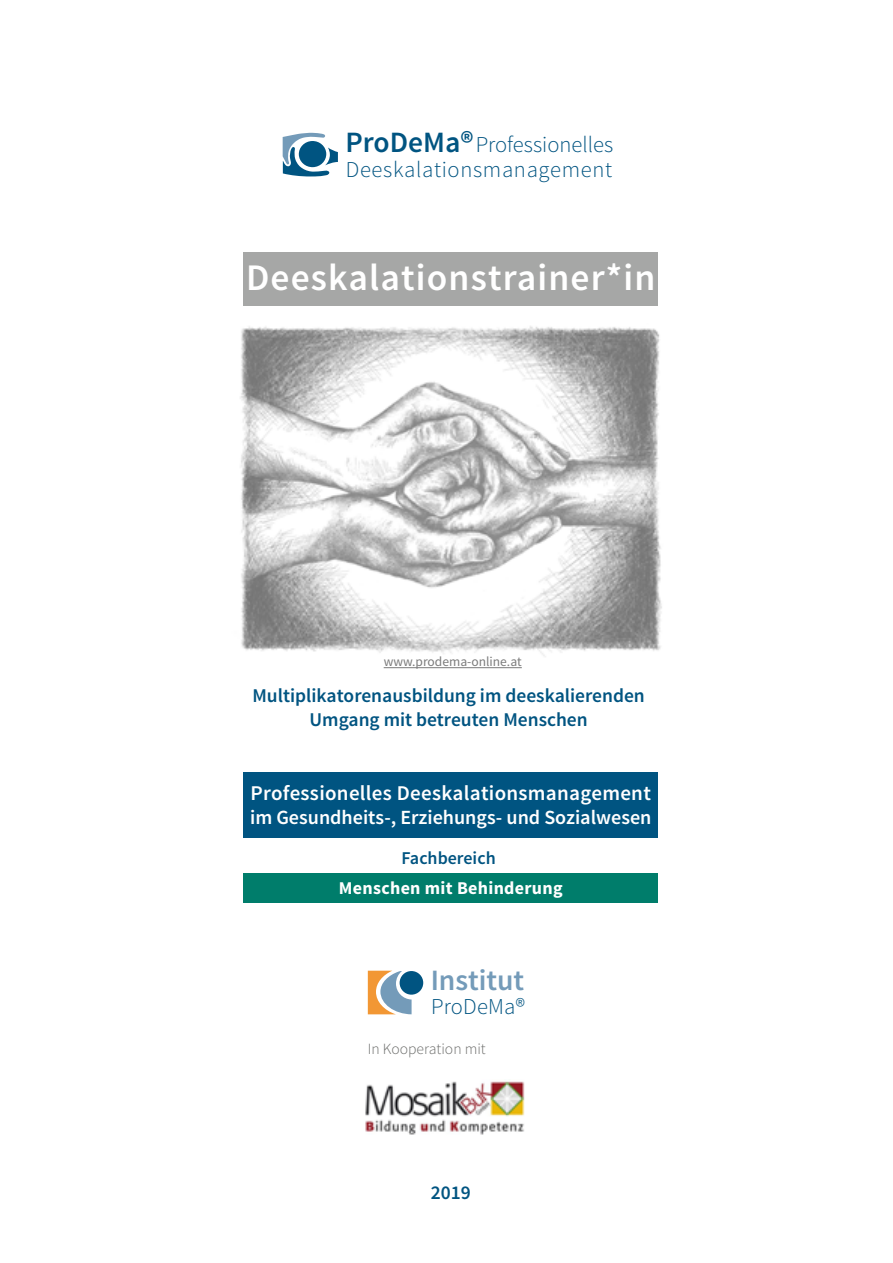
<style>
.page{position:relative;width:893px;height:1263px;background:#fff}
.page>*{position:absolute;margin:0;border:0;box-sizing:border-box;transform-origin:0 0}
.t1{font:600 37.5px "Source Sans Pro";letter-spacing:.03em;color:#fff}
.Titelseite{font:600 29.55px "Source Sans Pro";color:#749bb9}
.Titelseite-2{font:300 22.65px "Source Sans Pro";letter-spacing:.02em;color:#005481}
.Titelseite-3{font:300 22.65px "Source Sans Pro";color:#005481}
.Headline_1{font:600 21px "Source Sans Pro";letter-spacing:.015em;color:#fff}
.Headline_1-2{font:600 20.1px "Source Sans Pro";color:#fff}
.Titelseite-4{font:600 19.5px "Source Sans Pro";color:#005481}
.t2{font:700 18px "Source Sans Pro";letter-spacing:.015em;color:#fff}
.Titelseite-5{font:600 18px "Source Sans Pro";color:#005481}
.Titelseite-6{font:300 15.6px "Source Sans Pro";color:#6c6d6b}
.Titelseite-7{font:13.5px "Source Sans Pro";color:#7b7b7b}
.s1{font-weight:600;font-size:29.55px}
</style>
<div class="page">
<img style="left:240px;top:326px;width:422px;height:331px">
<div style="left:244px;top:874px;width:414px;height:29px;background:#007d6b"></div>
<div style="left:243px;top:773px;width:415px;height:65px;background:#005481"></div>
<div style="left:243px;top:253px;width:415px;height:53px;background:#a6a7a6"></div>
<hr style="left:384px;top:667px;width:138px;height:1px;background:#7b7b7b">
<svg style="left:283px;top:133px;width:55px;height:44px"></svg>
<div style="left:400px;top:971px;width:23px;height:24px;background:#005481;border-radius:50%"></div>
<svg style="left:368px;top:971px;width:44px;height:43px"></svg>
<img style="left:365px;top:1081px;width:160px;height:54px">
<p class="Titelseite-3" style="left:346px;top:131px;width:269px"><span class="s1">ProDeMa®</span>Professionelles</p>
<p class="Titelseite-2" style="left:346px;top:155px;width:268px">Deeskalationsmanagement</p>
<h1 class="t1" style="left:246px;top:254px;width:411px">Deeskalationstrainer*in</h1>
<p class="Titelseite-7" style="left:384px;top:653px;width:140px">www.prodema-online.at</p>
<p class="Titelseite-4" style="left:252px;top:683px;width:394px">Multiplikatorenausbildung im deeskalierenden</p>
<p class="Titelseite-4" style="left:310px;top:707px;width:280px">Umgang mit betreuten Menschen</p>
<p class="Headline_1" style="left:251px;top:779px;width:402px">Professionelles Deeskalationsmanagement</p>
<p class="Headline_1-2" style="left:250px;top:804px;width:403px">im Gesundheits-, Erziehungs- und Sozialwesen</p>
<p class="Titelseite-5" style="left:401px;top:846px;width:96px">Fachbereich</p>
<p class="t2" style="left:339px;top:876px;width:225px">Menschen mit Behinderung</p>
<p class="Titelseite" style="left:431px;top:962px;width:95px">Institut</p>
<p class="Titelseite-2" style="left:431px;top:993px;width:95px">ProDeMa®</p>
<p class="Titelseite-6" style="left:368px;top:1039px;width:120px">In Kooperation mit</p>
<p class="Titelseite-4" style="left:431px;top:1180px;width:42px">2019</p>
</div>
